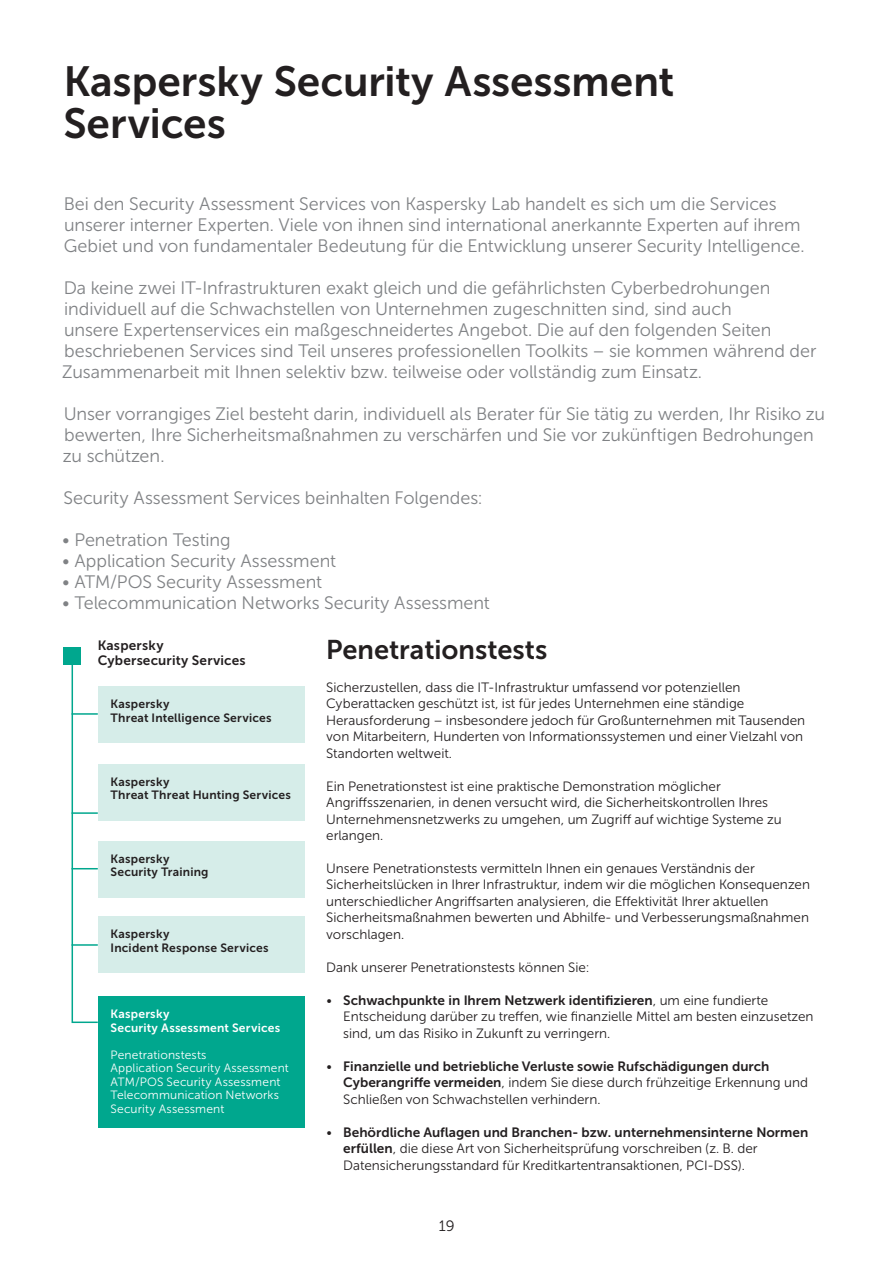
<style>
.page{position:relative;width:893px;height:1263px;background:#fff}
.page>*{position:absolute;margin:0;border:0;box-sizing:border-box;transform-origin:0 0}
.t1{font:42px/42px "Museo Sans Cyrl 700";letter-spacing:-.005em;color:#231f20}
.t2{font:27px "Museo Sans Cyrl 700";color:#231f20}
.t3{font:18px/21px "Museo Sans Cyrl 300";letter-spacing:-.005em;color:#808285}
.t4{font:15px "Museo Sans Cyrl 300";color:#231f20}
.t5{font:13.5px/16.5px "Museo Sans Cyrl 300";color:#231f20}
.t6{font:13.5px/15px "Museo Sans Cyrl 700";color:#231f20}
.t7{font:12px/13.5px "Museo Sans Cyrl 700";letter-spacing:.02em;color:#231f20}
.t8{font:12px/13.5px "Museo Sans Cyrl 300";letter-spacing:.015em;color:#fff}
.t9{font:12px/13.5px "Museo Sans Cyrl 700";letter-spacing:.02em;color:#fff}
.s1{font-family:"Museo Sans Cyrl 300"}
.s2{font-family:"Museo Sans Cyrl 700"}
</style>
<div class="page">
<div style="left:98px;top:841px;width:207px;height:57px;background:#d6ede9"></div>
<div style="left:98px;top:764px;width:207px;height:56px;background:#d6ede9"></div>
<div style="left:98px;top:917px;width:207px;height:56px;background:#d6ede9"></div>
<div style="left:98px;top:996px;width:207px;height:131px;background:#00a78e"></div>
<div style="left:98px;top:686px;width:207px;height:57px;background:#d6ede9"></div>
<div style="left:64px;top:647px;width:17px;height:17px;background:#00a78e"></div>
<svg style="left:71px;top:664px;width:28px;height:360px"></svg>
<hr style="left:72px;top:944px;width:26px;height:2px;background:#00a78e">
<h1 class="t1" style="left:63px;top:60px;width:612px">Kaspersky Security Assessment<br>Services</h1>
<p class="t3" style="left:64px;top:193px;width:742px">Bei den Security Assessment Services von Kaspersky Lab handelt es sich um die Services unserer interner Experten. Viele von ihnen sind international anerkannte Experten auf ihrem<br>Gebiet und von fundamentaler Bedeutung für die Entwicklung unserer Security Intelligence.</p>
<p class="t3" style="left:62px;top:277px;width:756px">Da keine zwei IT-Infrastrukturen exakt gleich und die gefährlichsten Cyberbedrohungen individuell auf die Schwachstellen von Unternehmen zugeschnitten sind, sind auch<br>unsere Expertenservices ein maßgeschneidertes Angebot. Die auf den folgenden Seiten beschriebenen Services sind Teil unseres professionellen Toolkits – sie kommen während der Zusammenarbeit mit Ihnen selektiv bzw. teilweise oder vollständig zum Einsatz.</p>
<h3 class="t3" style="left:63px;top:403px;width:764px">Unser vorrangiges Ziel besteht darin, individuell als Berater für Sie tätig zu werden, Ihr Risiko zu bewerten, Ihre Sicherheitsmaßnahmen zu verschärfen und Sie vor zukünftigen Bedrohungen zu schützen.</h3>
<h3 class="t3" style="left:64px;top:487px;width:420px">Security Assessment Services beinhalten Folgendes:</h3>
<h3 class="t3" style="left:62px;top:529px;width:170px">• Penetration Testing</h3>
<h3 class="t3" style="left:62px;top:550px;width:276px">• Application Security Assessment</h3>
<h3 class="t3" style="left:62px;top:571px;width:262px">• ATM/POS Security Assessment</h3>
<h3 class="t3" style="left:62px;top:592px;width:430px">• Telecommunication Networks Security Assessment</h3>
<h2 class="t2" style="left:326px;top:634px;width:223px">Penetrationstests</h2>
<p class="t5" style="left:326px;top:679px;width:480px">Sicherzustellen, dass die IT-Infrastruktur umfassend vor potenziellen Cyberattacken geschützt ist, ist für jedes Unternehmen eine ständige Herausforderung – insbesondere jedoch für Großunternehmen mit Tausenden von Mitarbeitern, Hunderten von Informationssystemen und einer Vielzahl von Standorten weltweit.</p>
<p class="t5" style="left:326px;top:778px;width:457px">Ein Penetrationstest ist eine praktische Demonstration möglicher Angriffsszenarien, in denen versucht wird, die Sicherheitskontrollen Ihres Unternehmensnetzwerks zu umgehen, um Zugriff auf wichtige Systeme zu erlangen.</p>
<p class="t5" style="left:326px;top:860px;width:485px">Unsere Penetrationstests vermitteln Ihnen ein genaues Verständnis der Sicherheitslücken in Ihrer Infrastruktur, indem wir die möglichen Konsequenzen unterschiedlicher Angriffsarten analysieren, die Effektivität Ihrer aktuellen Sicherheitsmaßnahmen bewerten und Abhilfe- und Verbesserungsmaßnahmen vorschlagen.</p>
<p class="t5" style="left:326px;top:959px;width:264px">Dank unserer Penetrationstests können Sie:</p>
<p class="t6" style="left:326px;top:993px;width:443px"><span class="s1">•</span> Schwachpunkte in Ihrem Netzwerk identifizieren<span class="s1">, um eine fundierte</span></p>
<p class="t5" style="left:343px;top:1009px;width:472px">Entscheidung darüber zu treffen, wie finanzielle Mittel am besten einzusetzen sind, um das Risiko in Zukunft zu verringern.</p>
<p class="t6" style="left:326px;top:1059px;width:445px"><span class="s1">•</span> Finanzielle und betriebliche Verluste sowie Rufschädigungen durch</p>
<p class="t5" style="left:343px;top:1075px;width:466px"><span class="s2">Cyberangriffe vermeiden</span>, indem Sie diese durch frühzeitige Erkennung und<br>Schließen von Schwachstellen verhindern.</p>
<p class="t6" style="left:326px;top:1125px;width:484px"><span class="s1">•</span> Behördliche Auflagen und Branchen- bzw. unternehmensinterne Normen</p>
<p class="t5" style="left:343px;top:1141px;width:416px"><span class="s2">erfüllen</span>, die diese Art von Sicherheitsprüfung vorschreiben (z. B. der<br>Datensicherungsstandard für Kreditkartentransaktionen, PCI-DSS).</p>
<p class="t6" style="left:98px;top:637px;width:149px">Kaspersky<br>Cybersecurity Services</p>
<p class="t7" style="left:111px;top:697px;width:163px">Kaspersky<br>Threat Intelligence Services</p>
<p class="t7" style="left:111px;top:775px;width:182px">Kaspersky<br>Threat Threat Hunting Services</p>
<p class="t7" style="left:111px;top:852px;width:100px">Kaspersky<br>Security Training</p>
<p class="t7" style="left:111px;top:927px;width:159px">Kaspersky<br>Incident Response Services</p>
<p class="t9" style="left:111px;top:1007px;width:171px">Kaspersky<br>Security Assessment Services</p>
<p class="t8" style="left:111px;top:1048px;width:180px">Penetrationstests<br>Application Security Assessment<br>ATM/POS Security Assessment<br>Telecommunication Networks<br>Security Assessment</p>
<p class="t4" style="left:439px;top:1218px;width:17px">19</p>
</div>
